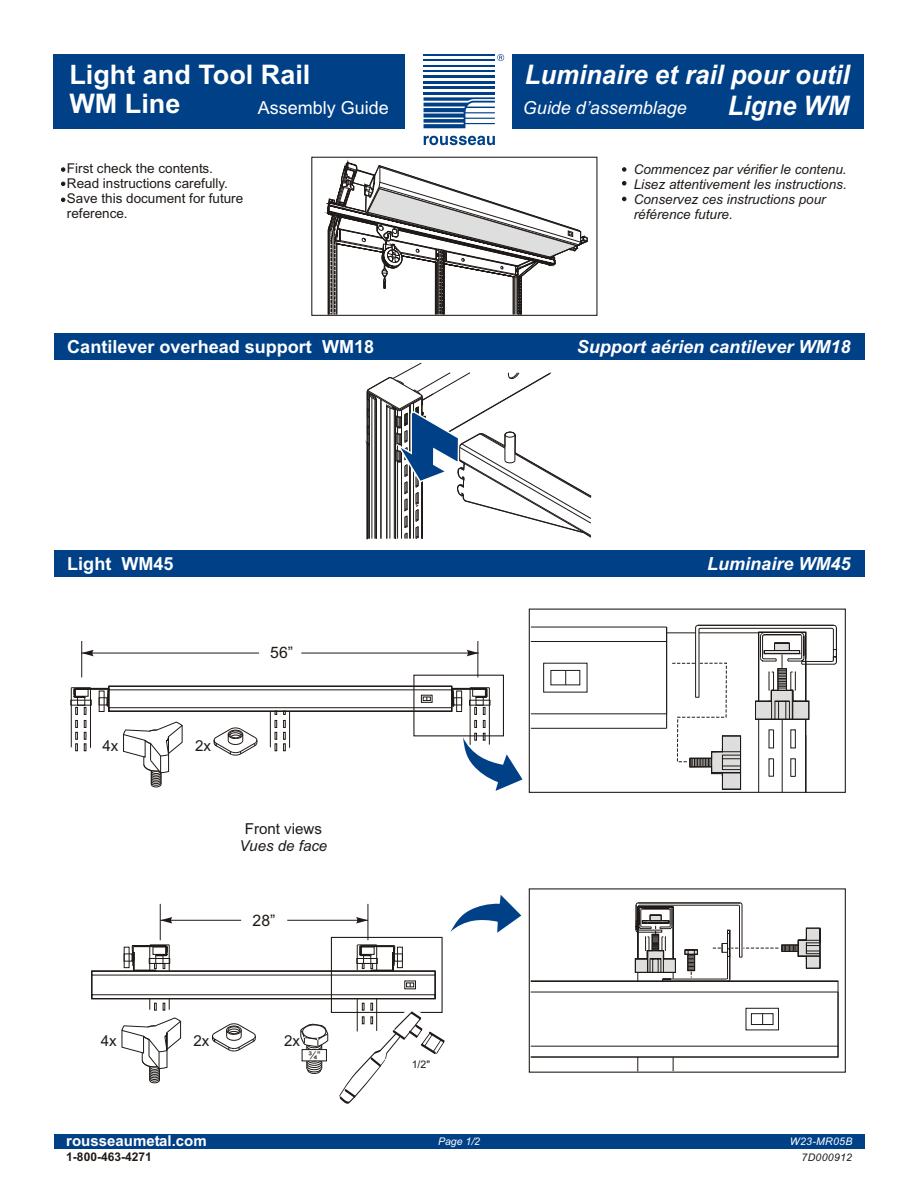
<style>
.page{position:relative;width:918px;height:1188px;background:#fff}
.page>*{position:absolute;margin:0;border:0;box-sizing:border-box;transform-origin:0 0}
.t1{font:italic 700 27px "Arial";color:#fff;scale:.95 1}
.t2{font:700 27px "Arial";color:#fff}
.t3{font:italic 700 18px "Arial";color:#fff}
.t4{font:700 18px "Arial";color:#fff}
.t5{font:italic 18px "Arial";color:#fff}
.t6{font:18px "Arial";color:#fff}
.t7{font:15.75px "Arial";color:#1f1a17}
.t8{font:15.15px "Arial";color:#1f1a17}
.t9{font:italic 15.15px "Arial";color:#1f1a17}
.t10{font:700 15px "Arial";color:#fff}
.t11{font:italic 13.5px/15.1px "Arial";color:#1f1a17}
.t12{font:13.5px/15.1px "Arial";color:#1f1a17}
.t13{font:700 12px "Arial";color:#1f1a17}
.t14{font:italic 10.5px "Arial";letter-spacing:.03em;color:#fff}
.t15{font:italic 10.5px "Arial";letter-spacing:.03em;color:#1f1a17}
.t16{font:10.5px "Arial";color:#1f1a17}
</style>
<div class="page">
<div style="left:513px;top:54px;width:351px;height:74px;background:#004087"></div>
<div style="left:54px;top:54px;width:351px;height:74px;background:#004087"></div>
<svg style="left:61px;top:168px;width:4px;height:3px"></svg>
<svg style="left:61px;top:182px;width:4px;height:4px"></svg>
<svg style="left:622px;top:168px;width:4px;height:3px"></svg>
<svg style="left:622px;top:181px;width:4px;height:4px"></svg>
<svg style="left:622px;top:197px;width:4px;height:4px"></svg>
<svg style="left:61px;top:198px;width:4px;height:4px"></svg>
<div style="left:54px;top:550px;width:810px;height:27px;background:#004087"></div>
<div style="left:54px;top:333px;width:810px;height:27px;background:#004087"></div>
<hr style="left:160px;top:904px;width:1px;height:36px;background:#1f1a17">
<hr style="left:368px;top:904px;width:1px;height:36px;background:#1f1a17">
<hr style="left:160px;top:920px;width:81px;height:1px;background:#1f1a17">
<svg style="left:160px;top:917px;width:12px;height:7px"></svg>
<hr style="left:287px;top:920px;width:81px;height:1px;background:#1f1a17">
<svg style="left:356px;top:917px;width:12px;height:7px"></svg>
<hr style="left:81px;top:641px;width:1px;height:36px;background:#1f1a17">
<hr style="left:478px;top:641px;width:1px;height:36px;background:#1f1a17">
<hr style="left:82px;top:653px;width:177px;height:1px;background:#1f1a17">
<svg style="left:82px;top:650px;width:12px;height:6px"></svg>
<hr style="left:301px;top:653px;width:178px;height:1px;background:#1f1a17">
<svg style="left:467px;top:650px;width:12px;height:6px"></svg>
<hr style="left:782px;top:719px;width:1px;height:73px;background:#1f1a17">
<hr style="left:805px;top:719px;width:1px;height:73px;background:#1f1a17">
<hr style="left:758px;top:719px;width:1px;height:73px;background:#1f1a17">
<div style="left:530px;top:981px;width:308px;height:11px;border:1px solid #1f1a17"></div>
<div style="left:331px;top:937px;width:112px;height:76px;border:1px solid #1f1a17"></div>
<div style="left:529px;top:888px;width:317px;height:185px;border:1px solid #1f1a17"></div>
<svg style="left:530px;top:991px;width:309px;height:80px"></svg>
<svg style="left:450px;top:895px;width:71px;height:38px"></svg>
<svg style="left:531px;top:625px;width:306px;height:165px"></svg>
<svg style="left:71px;top:684px;width:452px;height:107px"></svg>
<svg style="left:91px;top:942px;width:354px;height:162px"></svg>
<svg style="left:635px;top:902px;width:186px;height:80px"></svg>
<hr style="left:663px;top:981px;width:65px;height:1px;background:#1f1a17">
<div style="left:54px;top:1134px;width:810px;height:14px;background:#004087"></div>
<hr style="left:424px;top:54px;width:71px;height:2px;background:#004087">
<hr style="left:424px;top:60px;width:71px;height:1px;background:#004087">
<hr style="left:424px;top:65px;width:71px;height:1px;background:#004087">
<hr style="left:424px;top:70px;width:71px;height:2px;background:#004087">
<hr style="left:424px;top:76px;width:71px;height:2px;background:#004087">
<hr style="left:424px;top:81px;width:71px;height:2px;background:#004087">
<hr style="left:424px;top:86px;width:71px;height:3px;background:#004087">
<hr style="left:424px;top:92px;width:71px;height:3px;background:#004087">
<svg style="left:497px;top:54px;width:7px;height:7px"></svg>
<div style="left:529px;top:609px;width:317px;height:184px;border:1px solid #1f1a17"></div>
<svg style="left:327px;top:97px;width:265px;height:443px"></svg>
<h1 class="t2" style="left:69px;top:65px;width:242px">Light and Tool Rail</h1>
<h1 class="t1" style="left:525px;top:65px;width:344px">Luminaire et rail pour outil</h1>
<h2 class="t6" style="left:258px;top:101px;width:132px">Assembly Guide</h2>
<h2 class="t5" style="left:523px;top:101px;width:165px">Guide d’assemblage</h2>
<h1 class="t2" style="left:69px;top:94px;width:113px">WM Line</h1>
<h1 class="t1" style="left:728px;top:95px;width:130px">Ligne WM</h1>
<p class="t12" style="left:67px;top:162px;width:178px">First check the contents.<br>Read instructions carefully.<br>Save this document for future reference.</p>
<h2 class="t4" style="left:67px;top:340px;width:308px">Cantilever overhead support WM18</h2>
<p class="t11" style="left:634px;top:163px;width:215px">Commencez par vérifier le contenu.<br>Lisez attentivement les instructions.<br>Conservez ces instructions pour référence future.</p>
<h2 class="t3" style="left:577px;top:340px;width:275px">Support aérien cantilever WM18</h2>
<h2 class="t4" style="left:67px;top:557px;width:108px">Light WM45</h2>
<p class="t7" style="left:270px;top:647px;width:24px">56”</p>
<p class="t8" style="left:102px;top:739px;width:17px">4x</p>
<p class="t8" style="left:195px;top:739px;width:17px">2x</p>
<p class="t8" style="left:245px;top:823px;width:79px">Front views</p>
<p class="t9" style="left:239px;top:840px;width:89px">Vues de face</p>
<p class="t7" style="left:253px;top:915px;width:24px">28”</p>
<p class="t8" style="left:101px;top:1035px;width:17px">4x</p>
<p class="t8" style="left:194px;top:1035px;width:17px">2x</p>
<p class="t8" style="left:284px;top:1035px;width:17px">2x</p>
<p class="t16" style="left:308px;top:1052px;width:14px">¾”</p>
<p class="t10" style="left:66px;top:1135px;width:142px">rousseaumetal.com</p>
<p class="t13" style="left:66px;top:1152px;width:87px">1-800-463-4271</p>
<h2 class="t3" style="left:707px;top:557px;width:145px">Luminaire WM45</h2>
<p class="t16" style="left:412px;top:1060px;width:20px">1/2"</p>
<p class="t14" style="left:438px;top:1137px;width:44px">Page 1/2</p>
<p class="t14" style="left:790px;top:1137px;width:64px">W23-MR05B</p>
<p class="t15" style="left:802px;top:1153px;width:52px">7D000912</p>
</div>
